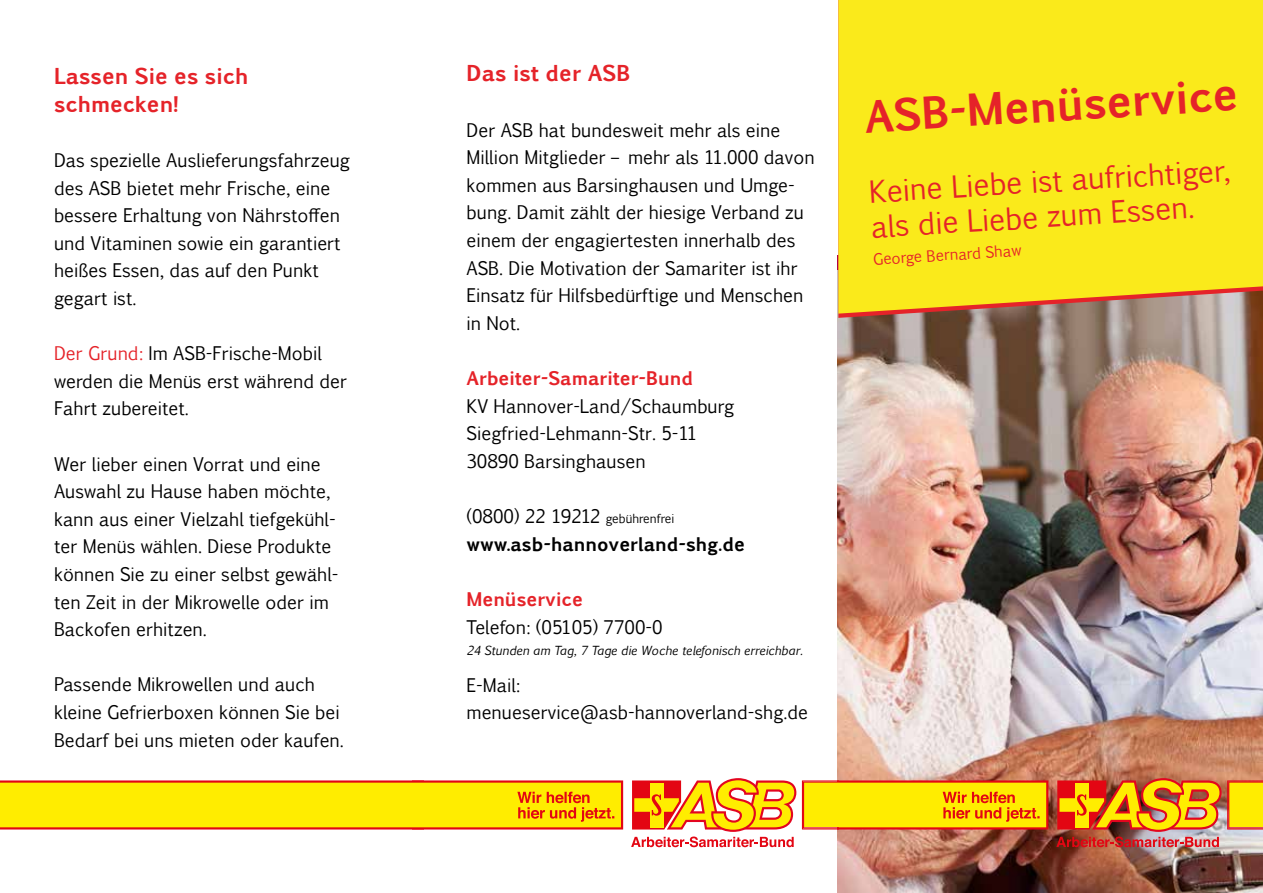
<style>
.page{position:relative;width:1263px;height:893px;background:#fff}
.page>*{position:absolute;margin:0;border:0;box-sizing:border-box;transform-origin:0 0}
.t1{font:700 42px "Pigiarniq";color:#e52329}
.t2{font:29.25px/35.5px "Pigiarniq";color:#e52329}
.t3{font:700 21px/27.6px "Pigiarniq";color:#e52329}
.t4{font:18px/27.6px "Pigiarniq";color:#000}
.t5{font:700 18px/27.6px "Pigiarniq";color:#000}
.t6{font:700 18px "Pigiarniq";color:#e52329}
.t7{font:15px "Pigiarniq";color:#e52329}
.t8{font:italic 12px "Pigiarniq";color:#000}
.s1{color:#e52329}
.s2{font-weight:400}
.s3{font-weight:400;font-size:12px}
</style>
<div class="page">
<img style="left:838px;top:318px;width:425px;height:575px">
<img style="left:1056px;top:778px;width:165px;height:69px">
<svg style="left:1227px;top:780px;width:36px;height:49px;background:#f9ce07"></svg>
<svg style="left:631px;top:778px;width:165px;height:69px"></svg>
<svg style="left:802px;top:780px;width:246px;height:49px;background:#fac804"></svg>
<svg style="left:0;top:780px;width:623px;height:49px;background:#fbd404"></svg>
<div style="left:838px;top:0;width:425px;height:314px;background:#faea1b"></div>
<p class="t3" style="left:54px;top:63px;width:196px">Lassen Sie es sich schmecken!</p>
<p class="t4" style="left:54px;top:147px;width:298px">Das spezielle Auslieferungsfahrzeug des ASB bietet mehr Frische, eine bessere Erhaltung von Nährstoffen und Vitaminen sowie ein garantiert heißes Essen, das auf den Punkt gegart ist.</p>
<p class="t4" style="left:54px;top:340px;width:295px"><span class="s1">Der Grund:</span> Im ASB-Frische-Mobil werden die Menüs erst während der<br>Fahrt zubereitet.</p>
<p class="t4" style="left:54px;top:450px;width:286px">Wer lieber einen Vorrat und eine<br>Auswahl zu Hause haben möchte, kann aus einer Vielzahl tiefgekühl&shy;ter Menüs wählen. Diese Produkte können Sie zu einer selbst gewähl&shy;ten Zeit in der Mikrowelle oder im<br>Backofen erhitzen.</p>
<p class="t4" style="left:54px;top:671px;width:291px">Passende Mikrowellen und auch kleine Gefrierboxen können Sie bei<br>Bedarf bei uns mieten oder kaufen.</p>
<p class="t3" style="left:466px;top:60px;width:165px">Das ist der ASB</p>
<p class="t4" style="left:466px;top:116px;width:350px">Der ASB hat bundesweit mehr als eine Million Mitglieder – mehr als 11.000 davon kommen aus Barsinghausen und Umge&shy;bung. Damit zählt der hiesige Verband zu einem der engagiertesten innerhalb des ASB. Die Motivation der Samariter ist ihr Einsatz für Hilfsbedürftige und Menschen in Not.</p>
<p class="t6" style="left:466px;top:365px;width:228px">Arbeiter-Samariter-Bund</p>
<p class="t4" style="left:466px;top:392px;width:269px">KV Hannover-Land/Schaumburg<br>Siegfried-Lehmann-Str. 5-11<br>30890 Barsinghausen</p>
<p class="t5" style="left:466px;top:503px;width:280px"><span class="s2">(0800) 22 19212</span> <span class="s3">gebührenfrei </span>www.asb-hannoverland-shg.de</p>
<p class="t6" style="left:466px;top:586px;width:118px">Menüservice</p>
<p class="t4" style="left:466px;top:613px;width:198px">Telefon: (05105) 7700-0</p>
<p class="t8" style="left:466px;top:642px;width:338px">24 Stunden am Tag, 7 Tage die Woche telefonisch erreichbar.</p>
<p class="t4" style="left:466px;top:671px;width:343px">E-Mail: menueservice@asb-hannoverland-shg.de</p>
<h1 class="t1" style="left:862px;top:88px;width:376px;rotate:-4deg">ASB-Menüservice</h1>
<h2 class="t2" style="left:868px;top:173px;width:363px;rotate:-3deg">Keine Liebe ist aufrichtiger, als die Liebe zum Essen.</h2>
<p class="t7" style="left:872px;top:249px;width:150px;rotate:-4deg">George Bernard Shaw</p>
</div>
